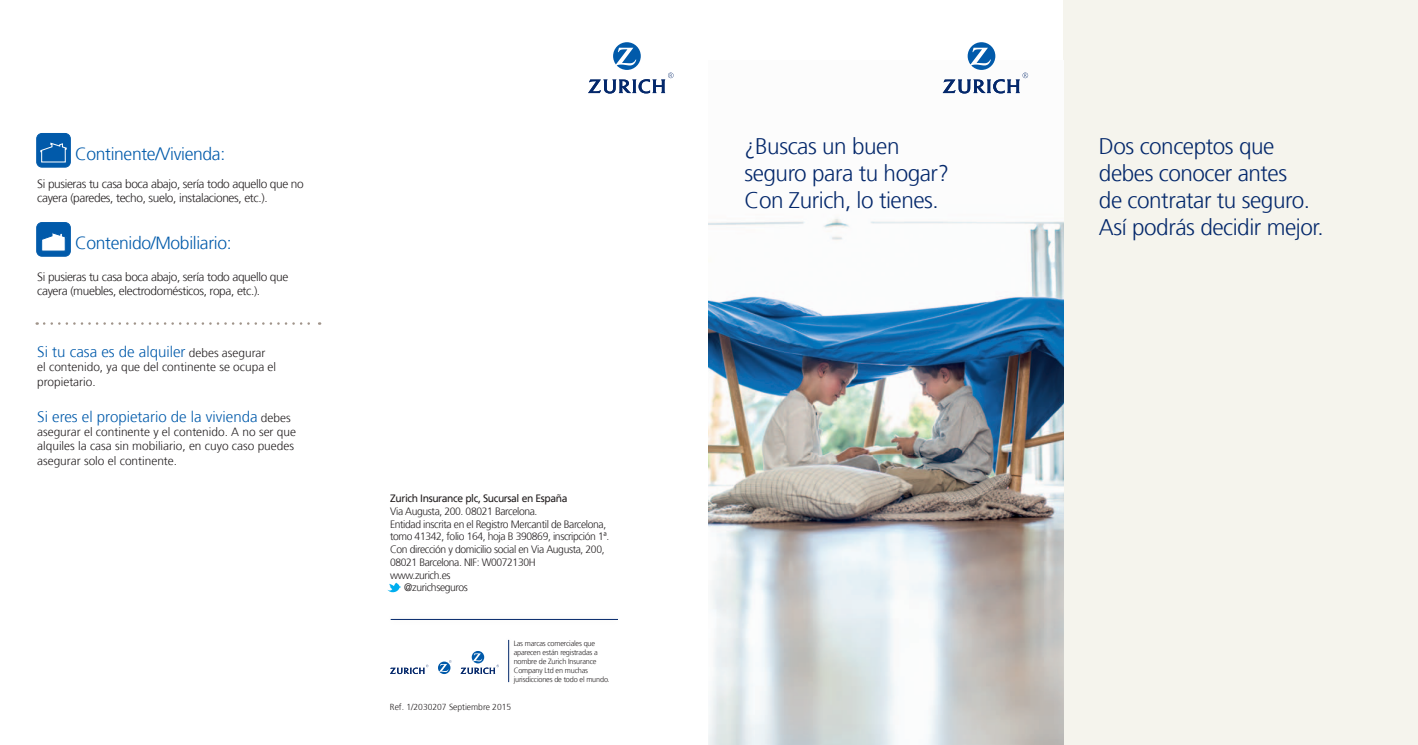
<style>
.page{position:relative;width:1418px;height:745px;background:#fff}
.page>*{position:absolute;margin:0;border:0;box-sizing:border-box;transform-origin:0 0}
.t1{font:300 22.5px/27px "Frutiger";letter-spacing:-.02em;color:#04286b}
.t2{font:300 17.5px "Frutiger";letter-spacing:-.02em;color:#015aaa}
.t3{font:300 15px "Frutiger";color:#015aaa}
.t4{font:300 11.88px/14.2px "Frutiger";letter-spacing:-.03em;color:#231f20}
.t5{font:300 11.88px/14.2px "Frutiger";color:#231f20}
.t6{font:300 10.62px "Frutiger";letter-spacing:-.035em;color:#231f20}
.t7{font:10.62px "Frutiger";letter-spacing:-.035em;color:#231f20}
.t8{font:300 8.75px "Frutiger";color:#231f20}
.t9{font:300 7.5px/9px "Frutiger";letter-spacing:-.02em;color:#231f20}
.s1{font-size:11.88px;color:#231f20}
</style>
<div class="page">
<svg style="left:44px;top:322px;width:276px;height:2px"></svg>
<div style="left:1063px;top:0;width:354px;height:744px;background:#f5f4ed"></div>
<img style="left:709px;top:75px;width:354px;height:669px">
<svg style="left:942px;top:42px;width:86px;height:51px"></svg>
<div style="left:384px;top:611px;width:240px;height:16px;background:#231f20;opacity:.2"></div>
<hr style="left:390px;top:618px;width:228px;height:1px;background:#04286b">
<svg style="left:390px;top:664px;width:38px;height:9px"></svg>
<svg style="left:461px;top:651px;width:38px;height:22px"></svg>
<svg style="left:438px;top:660px;width:13px;height:13px"></svg>
<div style="left:501px;top:633px;width:15px;height:55px;background:#231f20;opacity:.2"></div>
<hr style="left:508px;top:639px;width:1px;height:42px;background:#04286b">
<svg style="left:387px;top:582px;width:14px;height:11px"></svg>
<svg style="left:588px;top:42px;width:85px;height:51px"></svg>
<div style="left:37px;top:133px;width:33px;height:34px;background:#015aaa;border-radius:5px"></div>
<div style="left:36px;top:133px;width:35px;height:34px;border:1px solid #015aaa;border-radius:5px"></div>
<svg style="left:40px;top:143px;width:27px;height:20px"></svg>
<div style="left:37px;top:222px;width:33px;height:34px;background:#015aaa;border-radius:5px"></div>
<div style="left:36px;top:222px;width:35px;height:34px;border:1px solid #015aaa;border-radius:5px"></div>
<svg style="left:41px;top:232px;width:25px;height:19px"></svg>
<h2 class="t2" style="left:75px;top:143px;width:152px">Continente/Vivienda:</h2>
<p class="t4" style="left:37px;top:176px;width:268px">Si pusieras tu casa boca abajo, sería todo aquello que no cayera (paredes, techo, suelo, instalaciones, etc.).</p>
<h2 class="t2" style="left:75px;top:233px;width:158px">Contenido/Mobiliario:</h2>
<p class="t4" style="left:37px;top:269px;width:253px">Si pusieras tu casa boca abajo, sería todo aquello que cayera (muebles, electrodomésticos, ropa, etc.).</p>
<h3 class="t3" style="left:37px;top:343px;width:230px">Si tu casa es de alquiler <span class="s1">debes asegurar</span></h3>
<p class="t5" style="left:37px;top:360px;width:240px">el contenido, ya que del continente se ocupa el propietario.</p>
<h3 class="t3" style="left:37px;top:408px;width:255px">Si eres el propietario de la vivienda <span class="s1">debes</span></h3>
<p class="t5" style="left:37px;top:424px;width:260px">asegurar el continente y el contenido. A no ser que alquiles la casa sin mobiliario, en cuyo caso puedes asegurar solo el continente.</p>
<p class="t7" style="left:390px;top:491px;width:179px">Zurich Insurance plc, Sucursal en España</p>
<p class="t6" style="left:390px;top:505px;width:149px">Via Augusta, 200. 08021 Barcelona.</p>
<p class="t6" style="left:390px;top:517px;width:218px">Entidad inscrita en el Registro Mercantil de Barcelona,</p>
<p class="t6" style="left:390px;top:530px;width:221px">tomo 41342, folio 164, hoja B 390869, inscripción 1ª.</p>
<p class="t6" style="left:390px;top:543px;width:216px">Con dirección y domicilio social en Via Augusta, 200,</p>
<p class="t6" style="left:390px;top:556px;width:147px">08021 Barcelona. NIF: W0072130H</p>
<p class="t6" style="left:390px;top:568px;width:62px">www.zurich.es</p>
<p class="t6" style="left:404px;top:581px;width:65px">@zurichseguros</p>
<p class="t9" style="left:513px;top:638px;width:98px">Las marcas comerciales que aparecen están registradas a nombre de Zurich Insurance<br>Company Ltd en muchas jurisdicciones de todo el mundo.</p>
<p class="t8" style="left:390px;top:701px;width:123px">Ref. 1/2030207 Septiembre 2015</p>
<h1 class="t1" style="left:744px;top:133px;width:206px">¿Buscas un buen seguro para tu hogar?<br>Con Zurich, lo tienes.</h1>
<h1 class="t1" style="left:1098px;top:133px;width:226px">Dos conceptos que debes conocer antes<br>de contratar tu seguro.<br>Así podrás decidir mejor.</h1>
</div>
